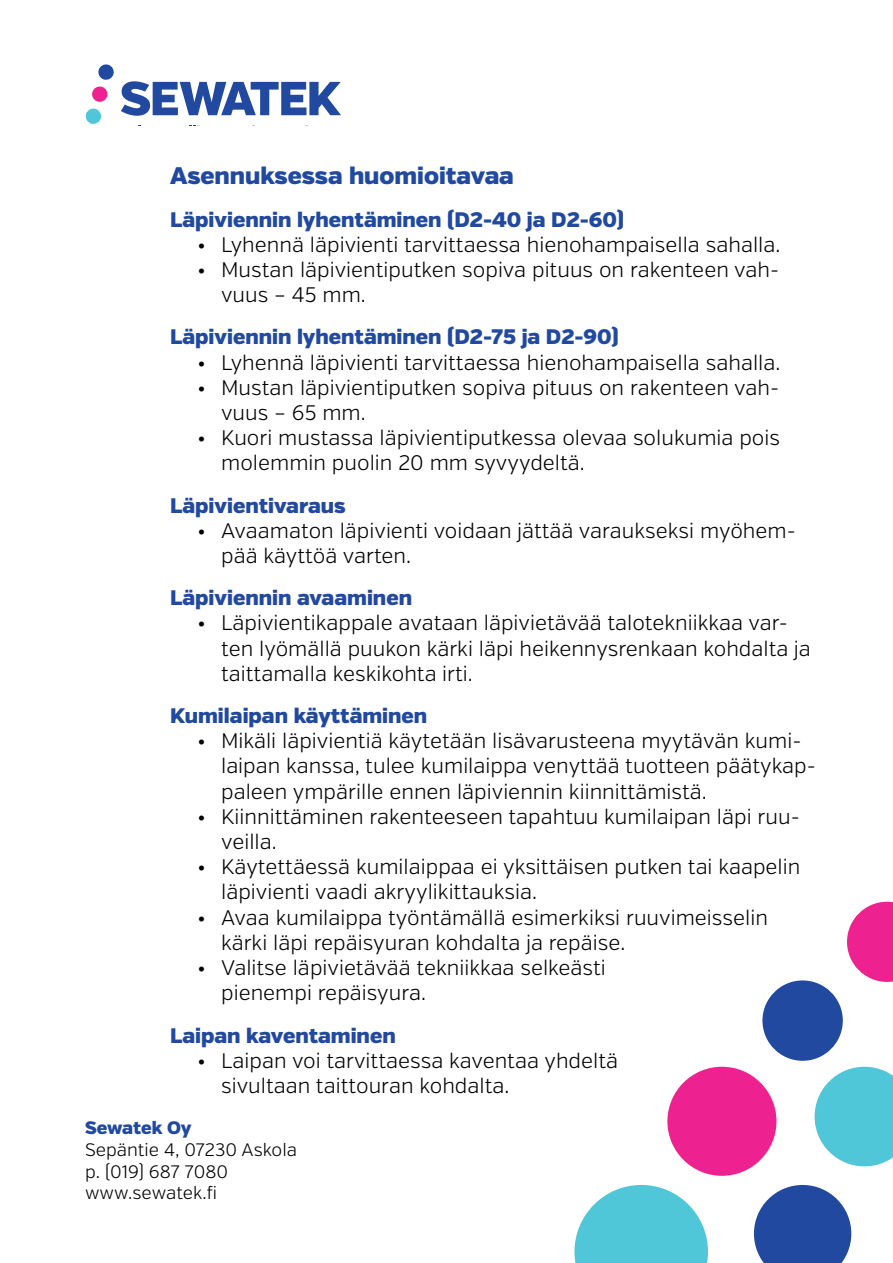
<style>
.page{position:relative;width:893px;height:1263px;background:#fff}
.page>*{position:absolute;margin:0;border:0;box-sizing:border-box;transform-origin:0 0}
.t1{font:900 24px "Verb";color:#21499f}
.t2{font:300 21px/25.2px "Verb";color:#000}
.t3{font:900 21px "Verb";color:#21499f}
.t4{font:300 18px/21.6px "Verb";color:#000}
.t5{font:900 18px "Verb";letter-spacing:-.005em;color:#21499f}
</style>
<div class="page">
<svg style="left:121px;top:81px;width:220px;height:35px"></svg>
<svg style="left:85px;top:64px;width:29px;height:60px"></svg>
<div style="left:667px;top:1067px;width:109px;height:109px;background:#ed218f;border-radius:50%"></div>
<svg style="left:847px;top:902px;width:46px;height:80px"></svg>
<div style="left:762px;top:980px;width:81px;height:81px;background:#21499f;border-radius:50%"></div>
<svg style="left:754px;top:1185px;width:97px;height:78px;background:#4365ad"></svg>
<svg style="left:815px;top:1067px;width:78px;height:99px;background:#6acede"></svg>
<svg style="left:574px;top:1185px;width:134px;height:78px"></svg>
<p class="t1" style="left:170px;top:161px;width:345px">Asennuksessa huomioitavaa</p>
<p class="t3" style="left:170px;top:206px;width:455px">Läpiviennin lyhentäminen (D2-40 ja D2-60)</p>
<p class="t2" style="left:197px;top:232px;width:585px">• Lyhennä läpivienti tarvittaessa hienohampaisella sahalla.</p>
<p class="t2" style="left:221px;top:257px;width:560px;text-indent:-24px">• Mustan läpivientiputken sopiva pituus on rakenteen vah&shy;vuus – 45 mm.</p>
<p class="t3" style="left:170px;top:324px;width:450px">Läpiviennin lyhentäminen (D2-75 ja D2-90)</p>
<p class="t2" style="left:197px;top:350px;width:585px">• Lyhennä läpivienti tarvittaessa hienohampaisella sahalla.</p>
<p class="t2" style="left:221px;top:375px;width:560px;text-indent:-24px">• Mustan läpivientiputken sopiva pituus on rakenteen vah&shy;vuus – 65 mm.</p>
<p class="t2" style="left:221px;top:426px;width:560px;text-indent:-24px">• Kuori mustassa läpivientiputkessa olevaa solukumia pois molemmin puolin 20 mm syvyydeltä.</p>
<p class="t3" style="left:170px;top:492px;width:177px">Läpivientivaraus</p>
<p class="t2" style="left:221px;top:518px;width:576px;text-indent:-24px">• Avaamaton läpivienti voidaan jättää varaukseksi myöhem&shy;pää käyttöä varten.</p>
<p class="t3" style="left:170px;top:585px;width:243px">Läpiviennin avaaminen</p>
<p class="t2" style="left:221px;top:611px;width:591px;text-indent:-24px">• Läpivientikappale avataan läpivietävää talotekniikkaa var&shy;ten lyömällä puukon kärki läpi heikennysrenkaan kohdalta ja taittamalla keskikohta irti.</p>
<p class="t3" style="left:170px;top:703px;width:259px">Kumilaipan käyttäminen</p>
<p class="t2" style="left:221px;top:729px;width:596px;text-indent:-24px">• Mikäli läpivientiä käytetään lisävarusteena myytävän kumi&shy;laipan kanssa, tulee kumilaippa venyttää tuotteen päätykap&shy;paleen ympärille ennen läpiviennin kiinnittämistä.</p>
<p class="t2" style="left:221px;top:804px;width:580px;text-indent:-24px">• Kiinnittäminen rakenteeseen tapahtuu kumilaipan läpi ruu&shy;veilla.</p>
<p class="t2" style="left:221px;top:855px;width:581px;text-indent:-24px">• Käytettäessä kumilaippaa ei yksittäisen putken tai kaapelin läpivienti vaadi akryylikittauksia.</p>
<p class="t2" style="left:221px;top:905px;width:548px;text-indent:-24px">• Avaa kumilaippa työntämällä esimerkiksi ruuvimeisselin kärki läpi repäisyuran kohdalta ja repäise.</p>
<p class="t2" style="left:221px;top:955px;width:386px;text-indent:-24px">• Valitse läpivietävää tekniikkaa selkeästi pienempi repäisyura.</p>
<p class="t3" style="left:170px;top:1022px;width:227px">Laipan kaventaminen</p>
<p class="t2" style="left:221px;top:1048px;width:398px;text-indent:-24px">• Laipan voi tarvittaessa kaventaa yhdeltä sivultaan taittouran kohdalta.</p>
<p class="t5" style="left:85px;top:1117px;width:108px">Sewatek Oy</p>
<p class="t4" style="left:85px;top:1139px;width:214px">Sepäntie 4, 07230 Askola p. (019) 687 7080 www.sewatek.fi</p>
</div>
